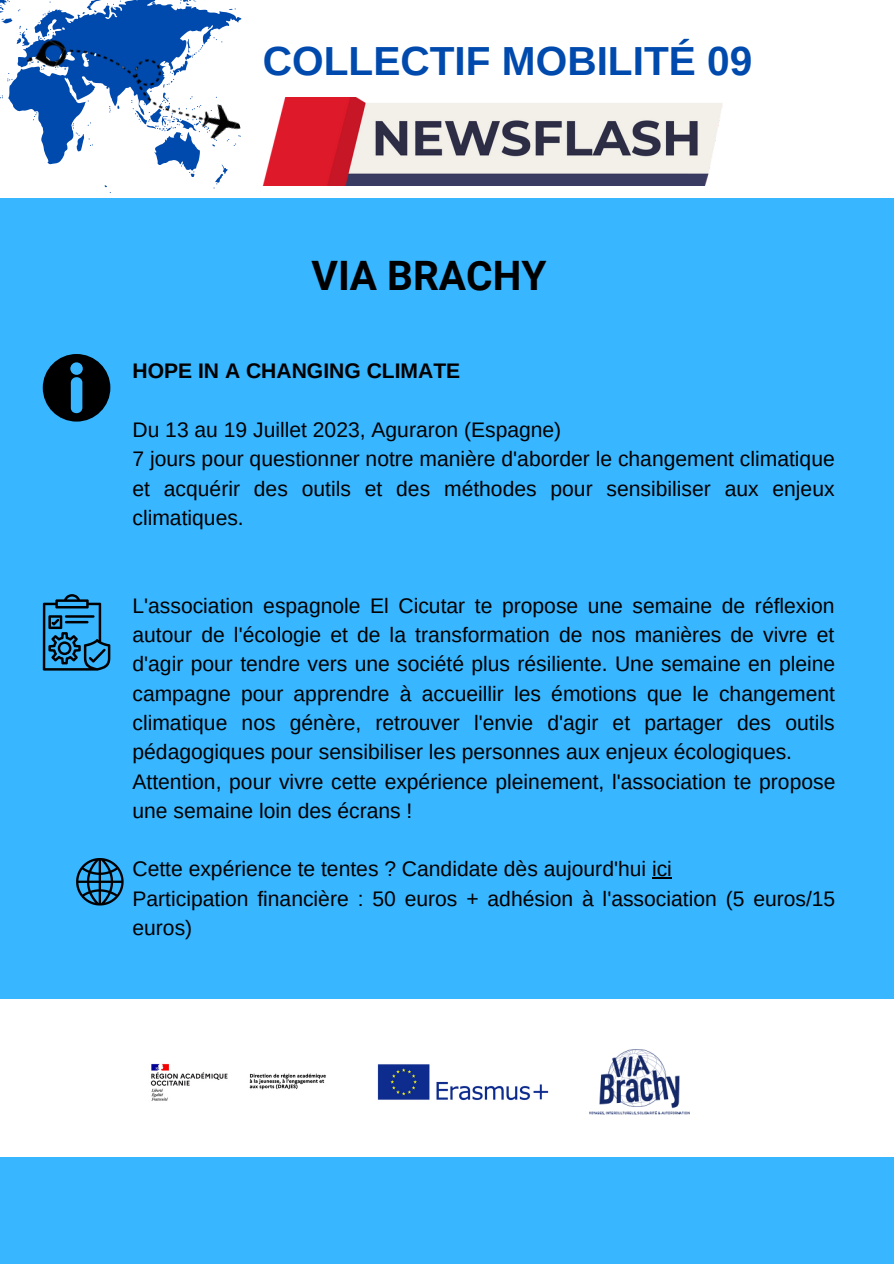
<style>
.page{position:relative;width:894px;height:1264px;background:#fff}
.page>*{position:absolute;margin:0;border:0;box-sizing:border-box;transform-origin:0 0}
.t1{font:700 40.65px "Arimo";color:#004aad}
.t2{font:700 40.5px "Roboto";color:#000}
.t3{font:21px/29.2px "Arimo";color:#000;text-align:justify}
.t4{font:700 21px "Arimo";color:#000}
</style>
<div class="page">
<div style="left:0;top:0;width:893px;height:1263px;background:#38b6ff"></div>
<div style="left:0;top:0;width:893px;height:198px;background:#fff"></div>
<svg style="left:0;top:0;width:220px;height:193px"></svg>
<img style="left:23px;top:0;width:218px;height:181px">
<img style="left:263px;top:98px;width:459px;height:88px">
<svg style="left:652px;top:877px;width:19px;height:1px"></svg>
<svg style="left:43px;top:594px;width:67px;height:76px"></svg>
<img style="left:76px;top:858px;width:48px;height:47px">
<svg style="left:43px;top:354px;width:67px;height:67px"></svg>
<div style="left:0;top:999px;width:893px;height:157px;background:#fff"></div>
<img style="left:150px;top:1063px;width:176px;height:38px">
<img style="left:377px;top:1064px;width:172px;height:37px">
<img style="left:589px;top:1049px;width:100px;height:65px">
<p class="t1" style="left:263px;top:38px;width:491px">COLLECTIF MOBILITÉ 09</p>
<p class="t2" style="left:311px;top:252px;width:236px">VIA BRACHY</p>
<p class="t4" style="left:132px;top:359px;width:329px">HOPE IN A CHANGING CLIMATE</p>
<p class="t3" style="left:132px;top:415px;width:430px">Du 13 au 19 Juillet 2023, Aguraron (Espagne)</p>
<p class="t3" style="left:132px;top:444px;width:703px">7 jours pour questionner notre manière d'aborder le changement climatique et acquérir des outils et des méthodes pour sensibiliser aux enjeux climatiques.</p>
<p class="t3" style="left:132px;top:591px;width:704px">L'association espagnole El Cicutar te propose une semaine de réflexion autour de l'écologie et de la transformation de nos manières de vivre et d'agir pour tendre vers une société plus résiliente. Une semaine en pleine campagne pour apprendre à accueillir les émotions que le changement climatique nos génère, retrouver l'envie d'agir et partager des outils pédagogiques pour sensibiliser les personnes aux enjeux écologiques.</p>
<p class="t3" style="left:132px;top:766px;width:704px">Attention, pour vivre cette expérience pleinement, l'association te propose une semaine loin des écrans !</p>
<p class="t3" style="left:132px;top:854px;width:541px">Cette expérience te tentes ? Candidate dès aujourd'hui ici</p>
<p class="t3" style="left:132px;top:883px;width:704px">Participation financière : 50 euros + adhésion à l'association (5 euros/15 euros)</p>
</div>
